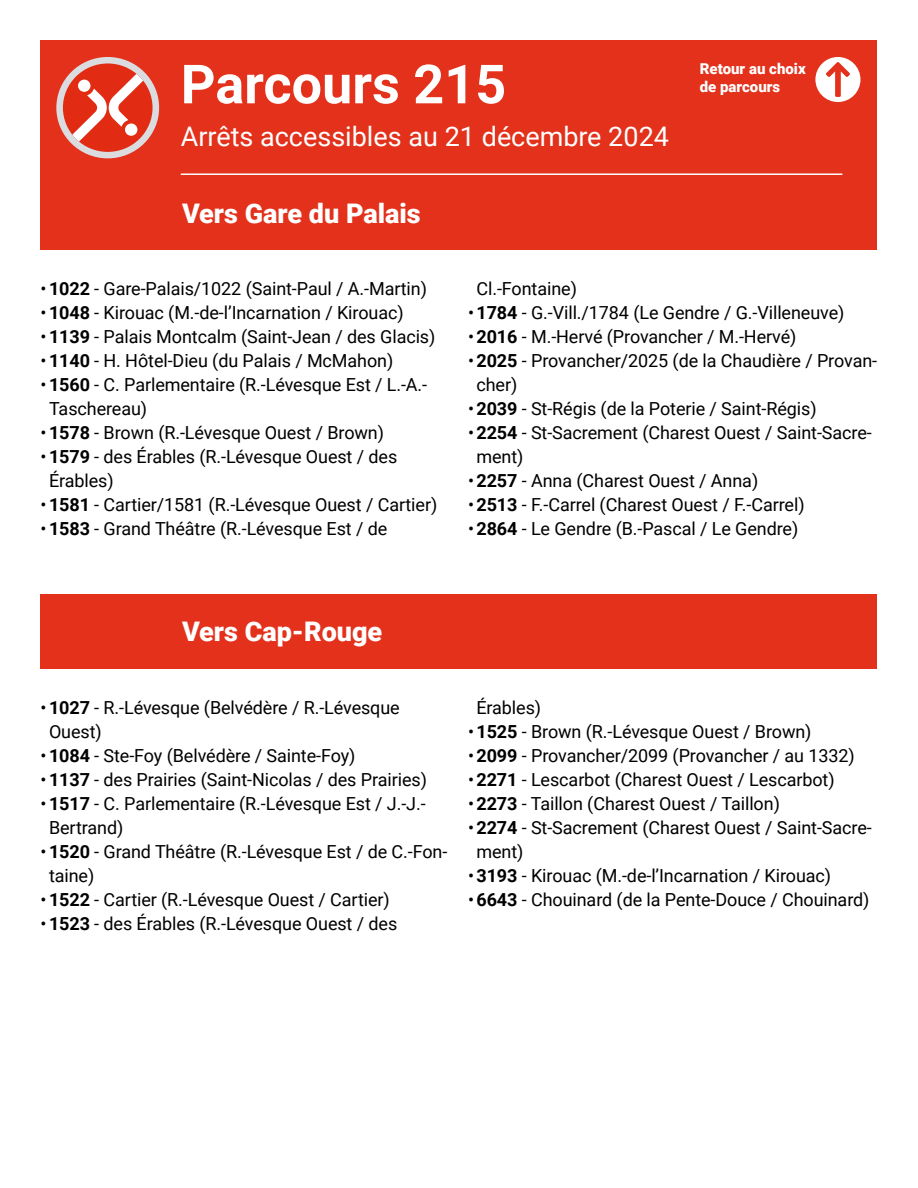
<style>
.page{position:relative;width:918px;height:1188px;background:#fff}
.page>*{position:absolute;margin:0;border:0;box-sizing:border-box;transform-origin:0 0}
.Heading_1_Parcours{font:700 54px "Roboto";color:#fff}
.t1{font:27px "Roboto";color:#fff}
.Heading_3_Direction{font:900 27px "Roboto";color:#fff}
.t2{font:18px/24px "Roboto";letter-spacing:-.005em;color:#000}
.t3{font:900 15px "Roboto";color:#fff}
.s1{font-weight:700}
</style>
<div class="page">
<div style="left:40px;top:40px;width:838px;height:136px;background:#e3311b"></div>
<svg style="left:56px;top:57px;width:103px;height:101px"></svg>
<svg style="left:815px;top:57px;width:45px;height:45px"></svg>
<hr style="left:181px;top:173px;width:661px;height:2px;background:#fff">
<div style="left:40px;top:175px;width:838px;height:75px;background:#e3311b"></div>
<div style="left:40px;top:594px;width:838px;height:74px;background:#e3311b"></div>
<p class="Heading_1_Parcours" style="left:181px;top:46px;width:327px">Parcours 215</p>
<h2 class="t1" style="left:181px;top:117px;width:490px">Arrêts accessibles au 21 décembre 2024</h2>
<p class="Heading_3_Direction" style="left:182px;top:194px;width:240px">Vers Gare du Palais</p>
<p class="t3" style="left:700px;top:58px;width:107px">Retour au choix</p>
<p class="t3" style="left:700px;top:76px;width:82px">de parcours</p>
<p class="t2" style="left:40px;top:276px;width:388px">•<span class="s1">1022</span> - Gare-Palais/1022 (Saint-Paul / A.-Martin)</p>
<p class="t2" style="left:40px;top:300px;width:365px">•<span class="s1">1048</span> - Kirouac (M.-de-l’Incarnation / Kirouac)</p>
<p class="t2" style="left:40px;top:324px;width:396px">•<span class="s1">1139</span> - Palais Montcalm (Saint-Jean / des Glacis)</p>
<p class="t2" style="left:40px;top:348px;width:354px">•<span class="s1">1140</span> - H. Hôtel-Dieu (du Palais / McMahon)</p>
<p class="t2" style="left:49px;top:372px;width:380px;text-indent:-9px">•<span class="s1">1560</span> - C. Parlementaire (R.-Lévesque Est / L.-A.-<br>Taschereau)</p>
<p class="t2" style="left:40px;top:420px;width:345px">•<span class="s1">1578</span> - Brown (R.-Lévesque Ouest / Brown)</p>
<p class="t2" style="left:49px;top:444px;width:350px;text-indent:-9px">•<span class="s1">1579</span> - des Érables (R.-Lévesque Ouest / des<br>Érables)</p>
<p class="t2" style="left:40px;top:492px;width:398px">•<span class="s1">1581</span> - Cartier/1581 (R.-Lévesque Ouest / Cartier)</p>
<p class="t2" style="left:40px;top:516px;width:348px">•<span class="s1">1583</span> - Grand Théâtre (R.-Lévesque Est / de</p>
<p class="t2" style="left:477px;top:276px;width:102px">Cl.-Fontaine)</p>
<p class="t2" style="left:468px;top:300px;width:378px">•<span class="s1">1784</span> - G.-Vill./1784 (Le Gendre / G.-Villeneuve)</p>
<p class="t2" style="left:468px;top:324px;width:330px">•<span class="s1">2016</span> - M.-Hervé (Provancher / M.-Hervé)</p>
<p class="t2" style="left:477px;top:348px;width:402px;text-indent:-9px">•<span class="s1">2025</span> - Provancher/2025 (de la Chaudière / Provan&shy;cher)</p>
<p class="t2" style="left:468px;top:396px;width:350px">•<span class="s1">2039</span> - St-Régis (de la Poterie / Saint-Régis)</p>
<p class="t2" style="left:477px;top:420px;width:397px;text-indent:-9px">•<span class="s1">2254</span> - St-Sacrement (Charest Ouest / Saint-Sacre&shy;ment)</p>
<p class="t2" style="left:468px;top:468px;width:292px">•<span class="s1">2257</span> - Anna (Charest Ouest / Anna)</p>
<p class="t2" style="left:468px;top:492px;width:338px">•<span class="s1">2513</span> - F.-Carrel (Charest Ouest / F.-Carrel)</p>
<p class="t2" style="left:468px;top:516px;width:332px">•<span class="s1">2864</span> - Le Gendre (B.-Pascal / Le Gendre)</p>
<p class="Heading_3_Direction" style="left:182px;top:613px;width:202px">Vers Cap-Rouge</p>
<p class="t2" style="left:49px;top:695px;width:352px;text-indent:-9px">•<span class="s1">1027</span> - R.-Lévesque (Belvédère / R.-Lévesque<br>Ouest)</p>
<p class="t2" style="left:40px;top:743px;width:316px">•<span class="s1">1084</span> - Ste-Foy (Belvédère / Sainte-Foy)</p>
<p class="t2" style="left:40px;top:767px;width:388px">•<span class="s1">1137</span> - des Prairies (Saint-Nicolas / des Prairies)</p>
<p class="t2" style="left:49px;top:791px;width:378px;text-indent:-9px">•<span class="s1">1517</span> - C. Parlementaire (R.-Lévesque Est / J.-J.-<br>Bertrand)</p>
<p class="t2" style="left:49px;top:839px;width:400px;text-indent:-9px">•<span class="s1">1520</span> - Grand Théâtre (R.-Lévesque Est / de C.-Fon&shy;taine)</p>
<p class="t2" style="left:40px;top:887px;width:351px">•<span class="s1">1522</span> - Cartier (R.-Lévesque Ouest / Cartier)</p>
<p class="t2" style="left:40px;top:911px;width:358px">•<span class="s1">1523</span> - des Érables (R.-Lévesque Ouest / des</p>
<p class="t2" style="left:477px;top:695px;width:66px">Érables)</p>
<p class="t2" style="left:468px;top:719px;width:345px">•<span class="s1">1525</span> - Brown (R.-Lévesque Ouest / Brown)</p>
<p class="t2" style="left:468px;top:743px;width:388px">•<span class="s1">2099</span> - Provancher/2099 (Provancher / au 1332)</p>
<p class="t2" style="left:468px;top:767px;width:368px">•<span class="s1">2271</span> - Lescarbot (Charest Ouest / Lescarbot)</p>
<p class="t2" style="left:468px;top:791px;width:313px">•<span class="s1">2273</span> - Taillon (Charest Ouest / Taillon)</p>
<p class="t2" style="left:477px;top:815px;width:397px;text-indent:-9px">•<span class="s1">2274</span> - St-Sacrement (Charest Ouest / Saint-Sacre&shy;ment)</p>
<p class="t2" style="left:468px;top:863px;width:365px">•<span class="s1">3193</span> - Kirouac (M.-de-l’Incarnation / Kirouac)</p>
<p class="t2" style="left:468px;top:887px;width:403px">•<span class="s1">6643</span> - Chouinard (de la Pente-Douce / Chouinard)</p>
</div>
